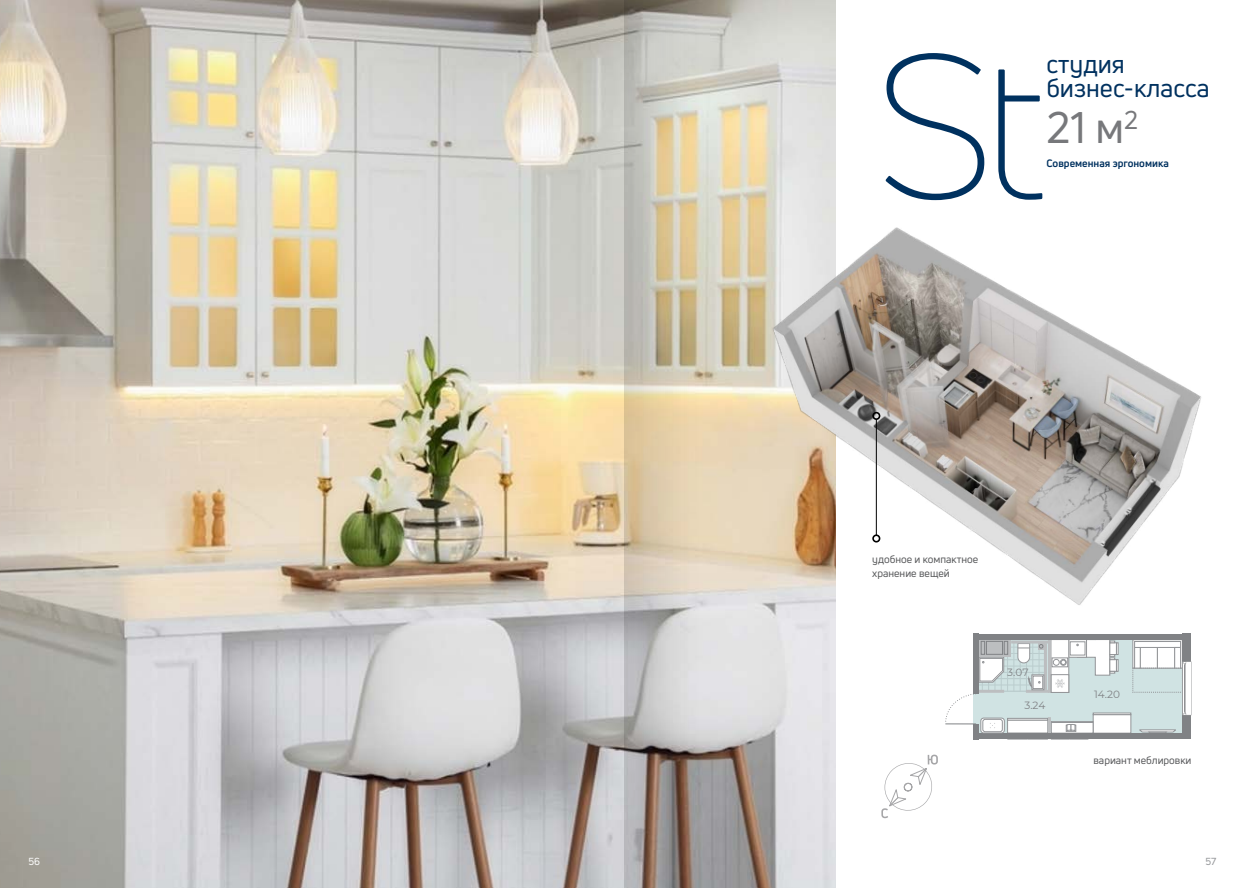
<style>
.page{position:relative;width:1248px;height:888px;background:#fff}
.page>*{position:absolute;margin:0;border:0;box-sizing:border-box;transform-origin:0 0}
.t1{font:300 199.9px "Uni Neue";color:#00315f}
.t2{font:43.3px "Uni Neue";color:#77787b}
.t3{font:25.1px/24px "Uni Neue";color:#00315f}
.t4{font:10.5px/14px "Uni Neue";color:#58595b}
.t5{font:700 10.5px "Uni Neue";color:#00315f}
.t6{font:10.5px "Montserrat";color:#808285}
.t7{font:10px "Uni Neue";color:#fff}
.t8{font:10px "Uni Neue";color:#939598}
</style>
<div class="page">
<img style="left:0;top:0;width:835px;height:887px">
<img style="left:756px;top:206px;width:445px;height:419px">
<div style="left:973px;top:637px;width:211px;height:101px;background:#d0e3e3"></div>
<svg style="left:978px;top:643px;width:65px;height:46px"></svg>
<svg style="left:1139px;top:729px;width:37px;height:4px"></svg>
<div style="left:1093px;top:714px;width:37px;height:19px;background:#fff"></div>
<div style="left:1092px;top:714px;width:38px;height:19px;border:1px solid #939598"></div>
<div style="left:1092px;top:712px;width:38px;height:2px;border:1px solid #939598"></div>
<div style="left:1051px;top:721px;width:41px;height:12px;background:#fff"></div>
<div style="left:1050px;top:721px;width:43px;height:12px;border:1px solid #939598"></div>
<hr style="left:1051px;top:722px;width:41px;height:1px;background:#939598">
<div style="left:1065px;top:724px;width:10px;height:7px;border:1px solid #939598"></div>
<svg style="left:1066px;top:724px;width:9px;height:6px"></svg>
<svg style="left:1017px;top:643px;width:12px;height:20px"></svg>
<svg style="left:978px;top:657px;width:25px;height:25px"></svg>
<div style="left:1007px;top:719px;width:40px;height:13px;background:#fff"></div>
<div style="left:1007px;top:719px;width:40px;height:14px;border:1px solid #939598"></div>
<div style="left:1007px;top:718px;width:40px;height:2px;border:1px solid #939598"></div>
<svg style="left:1007px;top:738px;width:81px;height:1px"></svg>
<div style="left:1037px;top:643px;width:7px;height:6px;background:#bcbec0"></div>
<svg style="left:1039px;top:644px;width:4px;height:4px"></svg>
<svg style="left:978px;top:639px;width:33px;height:18px"></svg>
<div style="left:986px;top:641px;width:16px;height:13px;border:1px solid #808285"></div>
<div style="left:980px;top:641px;width:4px;height:13px;border:1px solid #808285"></div>
<div style="left:1003px;top:641px;width:4px;height:13px;border:1px solid #808285"></div>
<hr style="left:945px;top:723px;width:30px;height:1px;background:#808285">
<svg style="left:945px;top:693px;width:31px;height:29px"></svg>
<hr style="left:1011px;top:640px;width:39px;height:3px;background:#bcbec0">
<hr style="left:1047px;top:639px;width:3px;height:53px;background:#bcbec0">
<hr style="left:1043px;top:643px;width:3px;height:46px;background:#bcbec0">
<hr style="left:1047px;top:717px;width:3px;height:16px;background:#bcbec0">
<hr style="left:1025px;top:689px;width:24px;height:3px;background:#bcbec0">
<hr style="left:978px;top:689px;width:26px;height:3px;background:#bcbec0">
<svg style="left:1050px;top:639px;width:68px;height:53px"></svg>
<svg style="left:1031px;top:674px;width:12px;height:15px"></svg>
<div style="left:1032px;top:675px;width:10px;height:13px;background:#fff;border:1px solid #939598"></div>
<svg style="left:1027px;top:676px;width:5px;height:11px"></svg>
<div style="left:972px;top:733px;width:213px;height:5px;background:#808285"></div>
<div style="left:972px;top:633px;width:210px;height:6px;background:#808285"></div>
<div style="left:972px;top:633px;width:6px;height:60px;background:#808285"></div>
<div style="left:972px;top:723px;width:6px;height:15px;background:#808285"></div>
<div style="left:1182px;top:633px;width:9px;height:105px;background:#808285"></div>
<svg style="left:1132px;top:639px;width:59px;height:76px"></svg>
<hr style="left:1184px;top:664px;width:1px;height:47px;background:#808285">
<div style="left:980px;top:717px;width:24px;height:16px;border:1px solid #939598;border-radius:3px"></div>
<div style="left:982px;top:719px;width:20px;height:12px;background:#fff;border-radius:2px"></div>
<div style="left:982px;top:719px;width:20px;height:12px;border:1px solid #939598;border-radius:2px"></div>
<svg style="left:881px;top:754px;width:56px;height:64px"></svg>
<hr style="left:876px;top:419px;width:1px;height:116px;background:#000">
<div style="left:872px;top:534px;width:8px;height:8px;border:2px solid #000;border-radius:50%"></div>
<div style="left:872px;top:411px;width:8px;height:9px;border:2px solid #000;border-radius:50%"></div>
<img style="left:624px;top:0;width:99px;height:887px">
<h1 class="t1" style="left:875px;top:4px;width:171px">St</h1>
<h3 class="t3" style="left:1046px;top:52px;width:165px">студия бизнес-класса</h3>
<h2 class="t2" style="left:1046px;top:101px;width:93px">21 м<sup>2</sup></h2>
<p class="t5" style="left:1046px;top:157px;width:124px">Современная эргономика</p>
<p class="t4" style="left:872px;top:551px;width:107px">удобное и компактное хранение вещей</p>
<p class="t6" style="left:1007px;top:665px;width:23px">3.07</p>
<p class="t6" style="left:1024px;top:697px;width:23px">3.24</p>
<p class="t6" style="left:1093px;top:686px;width:27px">14.20</p>
<p class="t4" style="left:1093px;top:753px;width:100px">вариант меблировки</p>
<p class="t7" style="left:28px;top:854px;width:13px">56</p>
<p class="t8" style="left:1205px;top:854px;width:12px">57</p>
</div>
